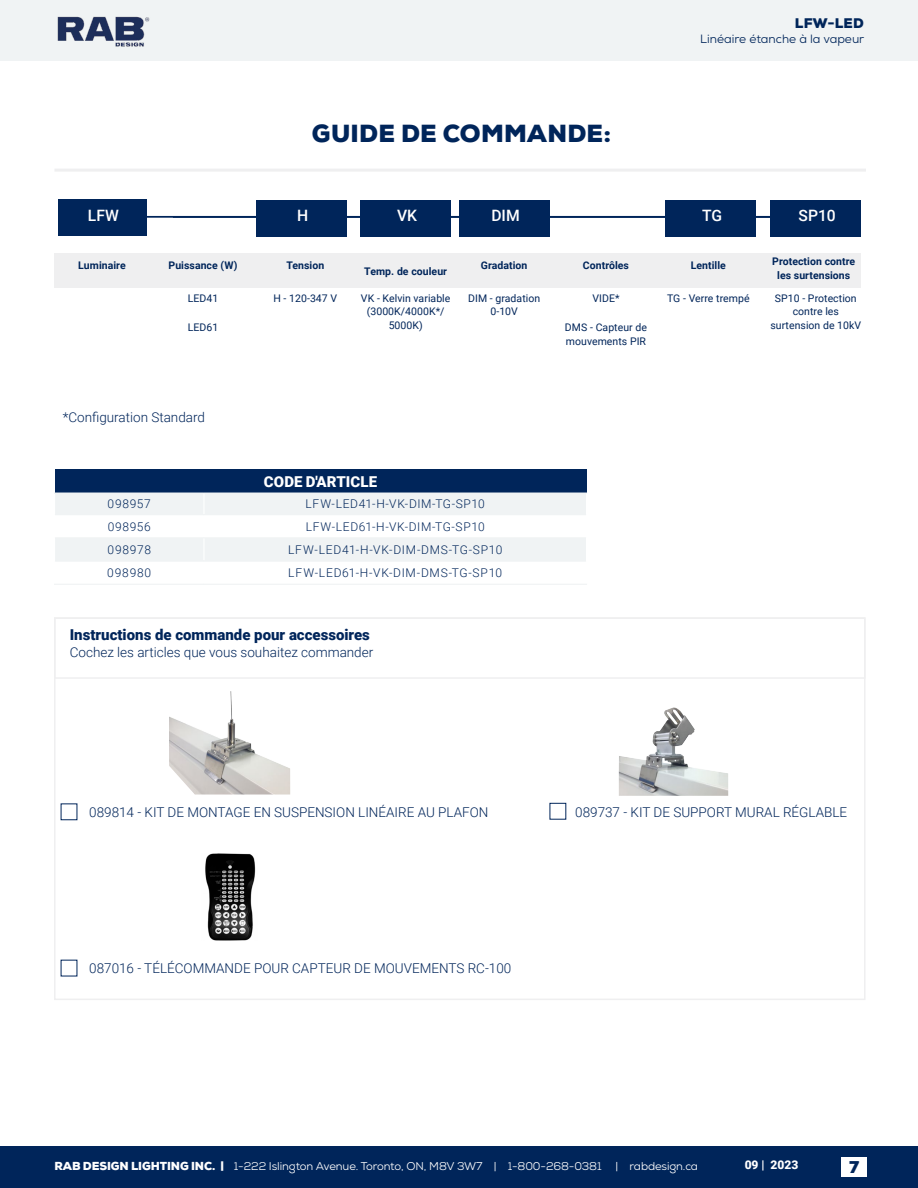
<style>
.page{position:relative;width:918px;height:1188px;background:#fff}
.page>*{position:absolute;margin:0;border:0;box-sizing:border-box;transform-origin:0 0}
.t1{font:900 24px "Nexa";letter-spacing:.01em;color:#00255a}
.t2{font:900 16.5px "Nexa";color:#00255a}
.t3{font:500 15.6px "Roboto";color:#fff}
.t4{font:900 15px "Roboto";color:#00255a}
.t5{font:900 15px "Roboto";letter-spacing:.005em;color:#fff}
.t6{font:300 13.5px "Roboto";color:#00255a}
.t7{font:900 13.5px "Nexa";letter-spacing:.015em;color:#00255a}
.t8{font:300 12px "Roboto";letter-spacing:.06em;color:#00255a}
.t9{font:12px "Nexa";color:#00255a}
.t10{font:900 12px "Roboto";color:#fff}
.t11{font:11.25px "Nexa";letter-spacing:-.01em;color:#fff}
.t12{font:10.5px/13.5px "Roboto";letter-spacing:.005em;color:#00255a;text-align:center}
.t13{font:700 10.5px/13.5px "Roboto";letter-spacing:.005em;color:#00255a;text-align:center}
.s1{font-weight:900}
</style>
<div class="page">
<div style="left:0;top:1147px;width:918px;height:41px;background:#00255a"></div>
<div style="left:0;top:0;width:918px;height:60px;background:#f0f3f4"></div>
<img style="left:57px;top:17px;width:93px;height:30px">
<div style="left:841px;top:1158px;width:26px;height:19px;background:#fff"></div>
<div style="left:54px;top:169px;width:812px;height:3px;border:2px solid #efeff0"></div>
<hr style="left:61px;top:216px;width:785px;height:2px;background:#00255a">
<div style="left:665px;top:200px;width:91px;height:37px;background:#00255a"></div>
<div style="left:360px;top:200px;width:91px;height:37px;background:#00255a"></div>
<div style="left:459px;top:200px;width:91px;height:37px;background:#00255a"></div>
<div style="left:770px;top:200px;width:91px;height:37px;background:#00255a"></div>
<div style="left:256px;top:200px;width:91px;height:37px;background:#00255a"></div>
<div style="left:58px;top:200px;width:88px;height:36px;background:#00255a"></div>
<div style="left:55px;top:253px;width:805px;height:28px;background:#efeff0"></div>
<div style="left:54px;top:254px;width:807px;height:34px;background:#efeff0"></div>
<div style="left:54px;top:617px;width:812px;height:62px;border:2px solid #efeff0"></div>
<div style="left:54px;top:617px;width:812px;height:383px;border:2px solid #efeff0"></div>
<div style="left:55px;top:469px;width:532px;height:24px;background:#00255a"></div>
<hr style="left:54px;top:584px;width:150px;height:1px;background:#f0f3f4">
<hr style="left:204px;top:584px;width:383px;height:1px;background:#f0f3f4">
<svg style="left:54px;top:493px;width:532px;height:68px"></svg>
<hr style="left:55px;top:561px;width:149px;height:1px;background:#f0f3f4">
<hr style="left:204px;top:561px;width:382px;height:1px;background:#f0f3f4">
<div style="left:550px;top:803px;width:16px;height:16px;border:1px solid #00255a"></div>
<img style="left:619px;top:707px;width:109px;height:89px">
<img style="left:169px;top:691px;width:121px;height:104px">
<img style="left:205px;top:853px;width:51px;height:88px">
<h1 class="t1" style="left:312px;top:117px;width:301px">GUIDE DE COMMANDE:</h1>
<p class="t7" style="left:795px;top:14px;width:71px">LFW-LED</p>
<p class="t9" style="left:700px;top:31px;width:166px">Linéaire étanche à la vapeur</p>
<p class="t3" style="left:88px;top:204px;width:32px">LFW</p>
<p class="t3" style="left:297px;top:205px;width:13px">H</p>
<p class="t3" style="left:397px;top:205px;width:22px">VK</p>
<p class="t3" style="left:491px;top:205px;width:30px">DIM</p>
<p class="t3" style="left:702px;top:205px;width:21px">TG</p>
<p class="t3" style="left:799px;top:205px;width:39px">SP10</p>
<p class="t13" style="left:78px;top:258px;width:49px">Luminaire</p>
<p class="t13" style="left:169px;top:258px;width:70px">Puissance (W)</p>
<p class="t12" style="left:188px;top:291px;width:32px">LED41</p>
<p class="t12" style="left:188px;top:320px;width:32px">LED61</p>
<p class="t13" style="left:286px;top:258px;width:39px">Tension</p>
<p class="t12" style="left:273px;top:291px;width:65px">H - 120-347 V</p>
<p class="t13" style="left:364px;top:264px;width:84px">Temp. de couleur</p>
<p class="t12" style="left:361px;top:291px;width:91px">VK - Kelvin variable (3000K/4000K*/<br>5000K)</p>
<p class="t13" style="left:481px;top:258px;width:48px">Gradation</p>
<p class="t12" style="left:468px;top:291px;width:74px">DIM - gradation<br>0-10V</p>
<p class="t13" style="left:583px;top:258px;width:48px">Contrôles</p>
<p class="t13" style="left:691px;top:258px;width:37px">Lentille</p>
<p class="t13" style="left:772px;top:254px;width:84px">Protection contre les surtensions</p>
<p class="t12" style="left:592px;top:291px;width:29px">VIDE*</p>
<p class="t12" style="left:565px;top:320px;width:84px;text-align:left">DMS - Capteur de mouvements PIR</p>
<p class="t12" style="left:667px;top:291px;width:84px">TG - Verre trempé</p>
<p class="t12" style="left:770px;top:291px;width:92px">SP10 - Protection contre les surtension de 10kV</p>
<p class="t6" style="left:63px;top:407px;width:144px">*Configuration Standard</p>
<p class="t5" style="left:264px;top:471px;width:115px">CODE D'ARTICLE</p>
<p class="t8" style="left:108px;top:496px;width:45px">098957</p>
<p class="t8" style="left:306px;top:496px;width:181px">LFW-LED41-H-VK-DIM-TG-SP10</p>
<p class="t8" style="left:108px;top:518px;width:45px">098956</p>
<p class="t8" style="left:306px;top:518px;width:180px">LFW-LED61-H-VK-DIM-TG-SP10</p>
<p class="t8" style="left:108px;top:541px;width:45px">098978</p>
<p class="t8" style="left:288px;top:541px;width:216px">LFW-LED41-H-VK-DIM-DMS-TG-SP10</p>
<p class="t8" style="left:107px;top:565px;width:45px">098980</p>
<p class="t8" style="left:288px;top:565px;width:215px">LFW-LED61-H-VK-DIM-DMS-TG-SP10</p>
<p class="t4" style="left:70px;top:624px;width:302px">Instructions de commande pour accessoires</p>
<p class="t6" style="left:70px;top:643px;width:305px">Cochez les articles que vous souhaitez commander</p>
<p class="t6" style="left:89px;top:802px;width:401px">089814 - KIT DE MONTAGE EN SUSPENSION LINÉAIRE AU PLAFON</p>
<p class="t6" style="left:575px;top:802px;width:274px">089737 - KIT DE SUPPORT MURAL RÉGLABLE</p>
<p class="t6" style="left:89px;top:959px;width:424px">087016 - TÉLÉCOMMANDE POUR CAPTEUR DE MOUVEMENTS RC-100</p>
<p class="t11" style="left:54px;top:1159px;width:645px"><span class="s1">RAB DESIGN LIGHTING INC. |</span> 1-222 Islington Avenue. Toronto, ON, M8V 3W7 | 1-800-268-0381 | rabdesign.ca</p>
<p class="t10" style="left:745px;top:1156px;width:55px">09 | 2023</p>
<p class="t2" style="left:849px;top:1156px;width:12px">7</p>
</div>
